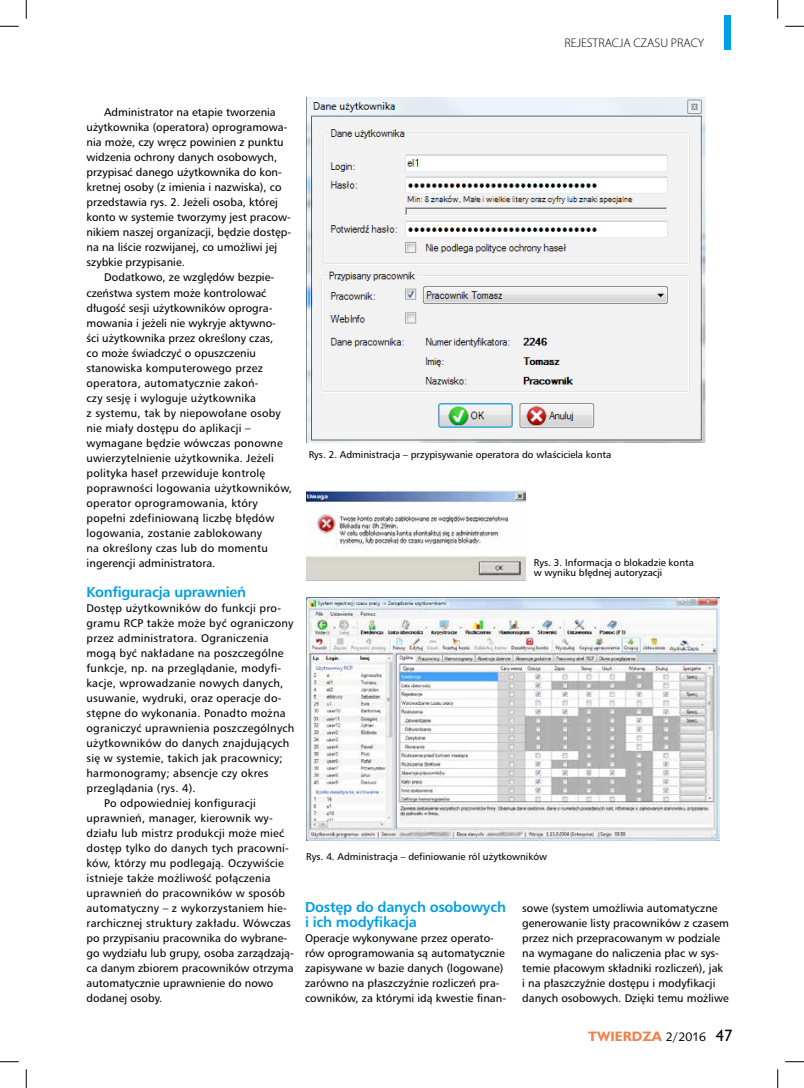
<style>
.page{position:relative;width:804px;height:1088px;background:#fff}
.page>*{position:absolute;margin:0;border:0;box-sizing:border-box;transform-origin:0 0}
.t1{font:700 13.75px/15px "Humnst 777 PL";letter-spacing:-.02em;color:#009fe3}
.t2{font:300 12.5px "Myriad Pro";color:#000}
.t3{font:700 12.5px "Humanst 521 PL";color:#f08150}
.t4{font:10.62px/15px "Humnst 777 PL";color:#000}
.t5{font:10.62px "Humnst 777 PL";letter-spacing:.02em;color:#000}
.t6{font:9.38px/10px "Humnst 777 PL";color:#000}
.s1{font-family:"Humanst 531 PL Roman A";font-weight:400;color:#000}
.s2{font-weight:400;font-size:15px;color:#000}
</style>
<div class="page">
<img style="left:306px;top:97px;width:399px;height:345px">
<img style="left:306px;top:490px;width:219px;height:90px">
<img style="left:306px;top:597px;width:414px;height:243px">
<div style="left:724px;top:16px;width:7px;height:34px;background:#009fe3"></div>
<svg style="left:0;top:25px;width:19px;height:2px"></svg>
<svg style="left:785px;top:25px;width:19px;height:2px"></svg>
<svg style="left:0;top:1061px;width:19px;height:1px"></svg>
<svg style="left:785px;top:1061px;width:19px;height:1px"></svg>
<svg style="left:25px;top:0;width:2px;height:19px"></svg>
<svg style="left:25px;top:1069px;width:2px;height:18px"></svg>
<svg style="left:777px;top:0;width:1px;height:19px"></svg>
<svg style="left:777px;top:1069px;width:1px;height:18px"></svg>
<p class="t2" style="left:564px;top:36px;width:141px">REJESTRACJA CZASU PRACY</p>
<p class="t4" style="left:104px;top:105px;width:173px">Administrator na etapie tworzenia</p>
<p class="t4" style="left:86px;top:120px;width:202px">użytkownika (operatora) oprogramowa-</p>
<p class="t4" style="left:86px;top:135px;width:199px">nia może, czy wręcz powinien z punktu</p>
<p class="t4" style="left:86px;top:150px;width:192px">widzenia ochrony danych osobowych,</p>
<p class="t4" style="left:86px;top:165px;width:197px">przypisać danego użytkownika do kon-</p>
<p class="t4" style="left:86px;top:180px;width:197px">kretnej osoby (z imienia i nazwiska), co</p>
<p class="t4" style="left:86px;top:195px;width:193px">przedstawia rys. 2. Jeżeli osoba, której</p>
<p class="t4" style="left:86px;top:210px;width:206px">konto w systemie tworzymy jest pracow-</p>
<p class="t4" style="left:86px;top:225px;width:206px">nikiem naszej organizacji, będzie dostęp-</p>
<p class="t4" style="left:86px;top:240px;width:192px">na na liście rozwijanej, co umożliwi jej</p>
<p class="t4" style="left:86px;top:255px;width:100px">szybkie przypisanie.</p>
<p class="t4" style="left:104px;top:270px;width:171px">Dodatkowo, ze względów bezpie-</p>
<p class="t4" style="left:86px;top:285px;width:181px">czeństwa system może kontrolować</p>
<p class="t4" style="left:86px;top:300px;width:187px">długość sesji użytkowników oprogra-</p>
<p class="t4" style="left:86px;top:315px;width:191px">mowania i jeżeli nie wykryje aktywno-</p>
<p class="t4" style="left:86px;top:330px;width:188px">ści użytkownika przez określony czas,</p>
<p class="t4" style="left:86px;top:345px;width:171px">co może świadczyć o opuszczeniu</p>
<p class="t5" style="left:86px;top:361px;width:178px">stanowiska komputerowego przez</p>
<p class="t5" style="left:86px;top:376px;width:174px">operatora, automatycznie zakoń-</p>
<p class="t5" style="left:86px;top:391px;width:171px">czy sesję i wyloguje użytkownika</p>
<p class="t5" style="left:86px;top:406px;width:196px">z systemu, tak by niepowołane osoby</p>
<p class="t5" style="left:86px;top:421px;width:166px">nie miały dostępu do aplikacji –</p>
<p class="t5" style="left:86px;top:436px;width:198px">wymagane będzie wówczas ponowne</p>
<p class="t5" style="left:86px;top:451px;width:189px">uwierzytelnienie użytkownika. Jeżeli</p>
<p class="t5" style="left:86px;top:466px;width:180px">polityka haseł przewiduje kontrolę</p>
<p class="t5" style="left:86px;top:481px;width:207px">poprawności logowania użytkowników,</p>
<p class="t5" style="left:86px;top:496px;width:173px">operator oprogramowania, który</p>
<p class="t5" style="left:86px;top:511px;width:189px">popełni zdefiniowaną liczbę błędów</p>
<p class="t5" style="left:86px;top:526px;width:177px">logowania, zostanie zablokowany</p>
<p class="t5" style="left:86px;top:541px;width:183px">na określony czas lub do momentu</p>
<p class="t4" style="left:86px;top:555px;width:130px">ingerencji administratora.</p>
<p class="t1" style="left:86px;top:583px;width:161px">Konfiguracja uprawnień</p>
<p class="t5" style="left:86px;top:600px;width:196px">Dostęp użytkowników do funkcji pro-</p>
<p class="t5" style="left:86px;top:615px;width:209px">gramu RCP także może być ograniczony</p>
<p class="t5" style="left:86px;top:630px;width:184px">przez administratora. Ograniczenia</p>
<p class="t5" style="left:86px;top:645px;width:198px">mogą być nakładane na poszczególne</p>
<p class="t5" style="left:86px;top:660px;width:196px">funkcje, np. na przeglądanie, modyfi-</p>
<p class="t5" style="left:86px;top:675px;width:198px">kacje, wprowadzanie nowych danych,</p>
<p class="t5" style="left:86px;top:690px;width:196px">usuwanie, wydruki, oraz operacje do-</p>
<p class="t5" style="left:86px;top:705px;width:201px">stępne do wykonania. Ponadto można</p>
<p class="t5" style="left:86px;top:720px;width:209px">ograniczyć uprawnienia poszczególnych</p>
<p class="t5" style="left:86px;top:735px;width:204px">użytkowników do danych znajdujących</p>
<p class="t5" style="left:86px;top:750px;width:198px">się w systemie, takich jak pracownicy;</p>
<p class="t5" style="left:86px;top:765px;width:183px">harmonogramy; absencje czy okres</p>
<p class="t5" style="left:86px;top:780px;width:111px">przeglądania (rys. 4).</p>
<p class="t5" style="left:104px;top:795px;width:153px">Po odpowiedniej konfiguracji</p>
<p class="t5" style="left:86px;top:811px;width:188px">uprawnień, manager, kierownik wy-</p>
<p class="t5" style="left:86px;top:826px;width:199px">działu lub mistrz produkcji może mieć</p>
<p class="t5" style="left:86px;top:841px;width:204px">dostęp tylko do danych tych pracowni-</p>
<p class="t5" style="left:86px;top:856px;width:199px">ków, którzy mu podlegają. Oczywiście</p>
<p class="t5" style="left:86px;top:871px;width:186px">istnieje także możliwość połączenia</p>
<p class="t5" style="left:86px;top:886px;width:200px">uprawnień do pracowników w sposób</p>
<p class="t5" style="left:86px;top:901px;width:202px">automatyczny – z wykorzystaniem hie-</p>
<p class="t5" style="left:86px;top:916px;width:206px">rarchicznej struktury zakładu. Wówczas</p>
<p class="t4" style="left:86px;top:930px;width:202px">po przypisaniu pracownika do wybrane-</p>
<p class="t4" style="left:86px;top:945px;width:209px">go wydziału lub grupy, osoba zarządzają-</p>
<p class="t4" style="left:86px;top:960px;width:209px">ca danym zbiorem pracowników otrzyma</p>
<p class="t4" style="left:86px;top:975px;width:188px">automatycznie uprawnienie do nowo</p>
<p class="t4" style="left:86px;top:990px;width:77px">dodanej osoby.</p>
<p class="t6" style="left:309px;top:449px;width:304px">Rys. 2. Administracja – przypisywanie operatora do właściciela konta</p>
<p class="t6" style="left:534px;top:557px;width:161px">Rys. 3. Informacja o blokadzie konta w wyniku błędnej autoryzacji</p>
<p class="t6" style="left:306px;top:850px;width:242px">Rys. 4. Administracja – definiowanie ról użytkowników</p>
<p class="t1" style="left:305px;top:898px;width:202px">Dostęp do danych osobowych i ich modyfikacja</p>
<p class="t4" style="left:305px;top:930px;width:202px">Operacje wykonywane przez operato&shy;rów oprogramowania są automatycznie zapisywane w bazie danych (logowane) zarówno na płaszczyźnie rozliczeń pra&shy;cowników, za którymi idą kwestie finan-</p>
<p class="t4" style="left:522px;top:900px;width:208px">sowe (system umożliwia automatyczne generowanie listy pracowników z czasem przez nich przepracowanym w podziale na wymagane do naliczenia płac w sys&shy;temie płacowym składniki rozliczeń), jak<br>i na płaszczyźnie dostępu i modyfikacji danych osobowych. Dzięki temu możliwe</p>
<p class="t3" style="left:588px;top:1027px;width:146px">TWIERDZA <span class="s1">2/2016</span> <span class="s2">47</span></p>
</div>
